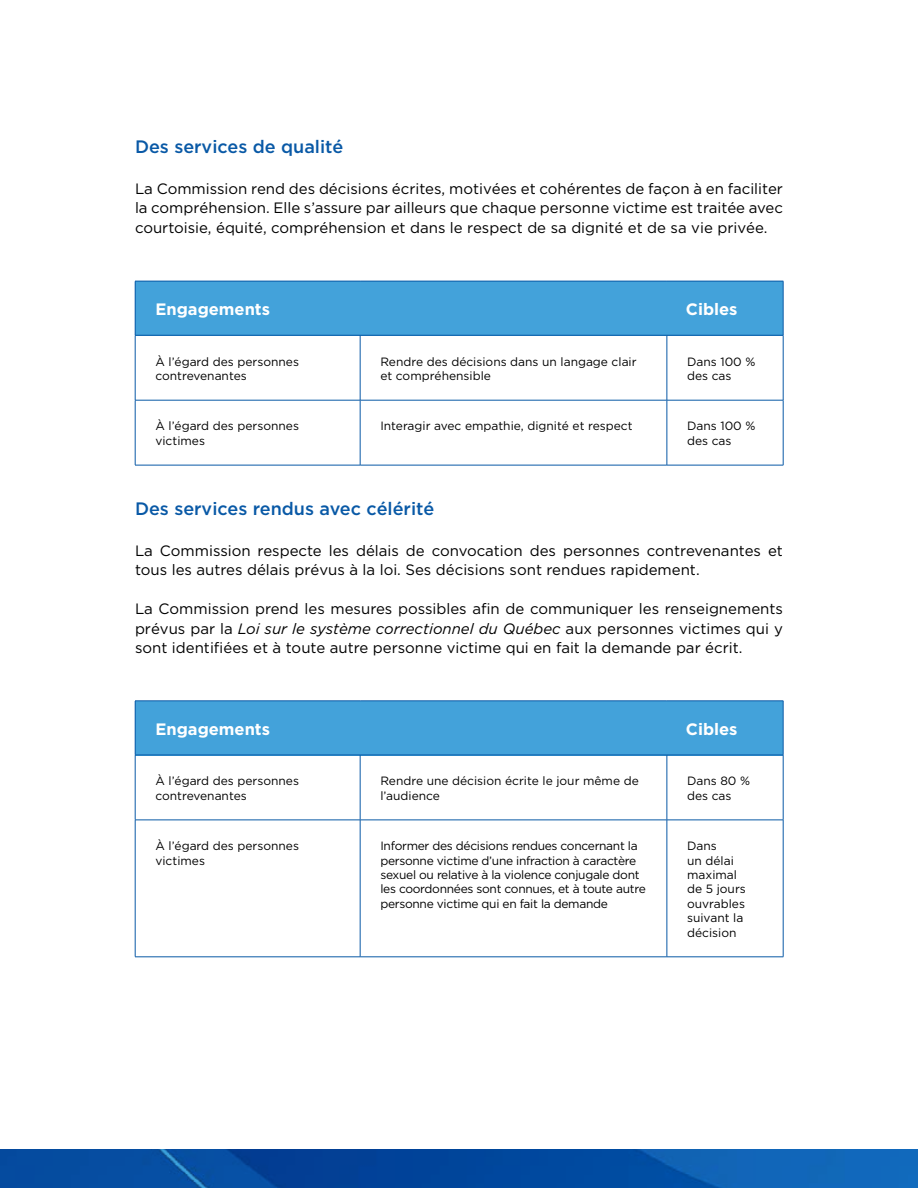
<style>
.page{position:relative;width:918px;height:1188px;background:#fff}
.page>*{position:absolute;margin:0;border:0;box-sizing:border-box;transform-origin:0 0}
.Titre_2{font:500 18px "Gotham";color:#0959a6}
.t1{font:700 16.5px "Gotham";color:#fff}
.Paragraph_text{font:15px/19.5px "Gotham";color:#000;text-align:justify}
.t2{font:12px/14.4px "Gotham";color:#000}
.t3{font:12px/14.4px "Gotham";letter-spacing:-.025em;color:#000}
.s1{font-style:italic}
</style>
<div class="page">
<div style="left:135px;top:281px;width:648px;height:54px;background:#43a2da"></div>
<div style="left:135px;top:701px;width:648px;height:54px;background:#43a2da"></div>
<div style="left:0;top:1149px;width:918px;height:39px;background:linear-gradient(to right,#014095,#0c61b5)"></div>
<hr style="left:135px;top:281px;width:225px;height:1px;background:#0959a6">
<hr style="left:135px;top:281px;width:1px;height:54px;background:#0959a6">
<hr style="left:360px;top:281px;width:307px;height:1px;background:#0959a6">
<hr style="left:667px;top:281px;width:116px;height:1px;background:#0959a6">
<hr style="left:783px;top:281px;width:1px;height:54px;background:#0959a6">
<hr style="left:135px;top:335px;width:225px;height:1px;background:#0959a6">
<hr style="left:135px;top:335px;width:1px;height:65px;background:#0959a6">
<hr style="left:360px;top:335px;width:307px;height:1px;background:#0959a6">
<hr style="left:360px;top:335px;width:1px;height:65px;background:#0959a6">
<hr style="left:667px;top:335px;width:116px;height:1px;background:#0959a6">
<hr style="left:667px;top:335px;width:1px;height:65px;background:#0959a6">
<hr style="left:783px;top:335px;width:1px;height:65px;background:#0959a6">
<hr style="left:135px;top:400px;width:225px;height:1px;background:#0959a6">
<hr style="left:135px;top:400px;width:1px;height:65px;background:#0959a6">
<hr style="left:360px;top:400px;width:307px;height:1px;background:#0959a6">
<hr style="left:360px;top:400px;width:1px;height:65px;background:#0959a6">
<hr style="left:667px;top:400px;width:116px;height:1px;background:#0959a6">
<hr style="left:667px;top:400px;width:1px;height:65px;background:#0959a6">
<hr style="left:783px;top:400px;width:1px;height:65px;background:#0959a6">
<hr style="left:135px;top:465px;width:225px;height:1px;background:#0959a6">
<hr style="left:360px;top:465px;width:307px;height:1px;background:#0959a6">
<hr style="left:667px;top:465px;width:116px;height:1px;background:#0959a6">
<hr style="left:135px;top:701px;width:225px;height:1px;background:#0959a6">
<hr style="left:135px;top:701px;width:1px;height:54px;background:#0959a6">
<hr style="left:360px;top:701px;width:307px;height:1px;background:#0959a6">
<hr style="left:667px;top:701px;width:116px;height:1px;background:#0959a6">
<hr style="left:783px;top:701px;width:1px;height:54px;background:#0959a6">
<hr style="left:135px;top:755px;width:225px;height:1px;background:#0959a6">
<hr style="left:135px;top:755px;width:1px;height:65px;background:#0959a6">
<hr style="left:360px;top:755px;width:307px;height:1px;background:#0959a6">
<hr style="left:360px;top:755px;width:1px;height:65px;background:#0959a6">
<hr style="left:667px;top:755px;width:116px;height:1px;background:#0959a6">
<hr style="left:667px;top:755px;width:1px;height:65px;background:#0959a6">
<hr style="left:783px;top:755px;width:1px;height:65px;background:#0959a6">
<hr style="left:135px;top:820px;width:225px;height:1px;background:#0959a6">
<hr style="left:135px;top:820px;width:1px;height:137px;background:#0959a6">
<hr style="left:360px;top:820px;width:307px;height:1px;background:#0959a6">
<hr style="left:360px;top:820px;width:1px;height:137px;background:#0959a6">
<hr style="left:667px;top:820px;width:116px;height:1px;background:#0959a6">
<hr style="left:667px;top:820px;width:1px;height:137px;background:#0959a6">
<hr style="left:783px;top:820px;width:1px;height:137px;background:#0959a6">
<hr style="left:135px;top:957px;width:225px;height:1px;background:#0959a6">
<hr style="left:360px;top:957px;width:307px;height:1px;background:#0959a6">
<hr style="left:667px;top:957px;width:116px;height:1px;background:#0959a6">
<h6 class="Titre_2" style="left:135px;top:137px;width:210px">Des services de qualité</h6>
<p class="Paragraph_text" style="left:135px;top:178px;width:649px">La Commission rend des décisions écrites, motivées et cohérentes de façon à en faciliter la compréhension. Elle s’assure par ailleurs que chaque personne victime est traitée avec courtoisie, équité, compréhension et dans le respect de sa dignité et de sa vie privée.</p>
<h1 class="t1" style="left:155px;top:300px;width:116px">Engagements</h1>
<h1 class="t1" style="left:686px;top:300px;width:53px">Cibles</h1>
<h1 class="t2" style="left:155px;top:354px;width:145px">À l’égard des personnes</h1>
<h1 class="t2" style="left:155px;top:368px;width:93px">contrevenantes</h1>
<h1 class="t2" style="left:380px;top:354px;width:258px">Rendre des décisions dans un langage clair et compréhensible</h1>
<h1 class="t2" style="left:687px;top:354px;width:70px">Dans 100 % des cas</h1>
<h1 class="t2" style="left:155px;top:419px;width:145px">À l’égard des personnes</h1>
<h1 class="t2" style="left:155px;top:433px;width:51px">victimes</h1>
<h1 class="t2" style="left:380px;top:419px;width:254px">Interagir avec empathie, dignité et respect</h1>
<h1 class="t2" style="left:687px;top:419px;width:70px">Dans 100 % des cas</h1>
<h6 class="Titre_2" style="left:135px;top:499px;width:301px">Des services rendus avec célérité</h6>
<p class="Paragraph_text" style="left:135px;top:541px;width:649px">La Commission respecte les délais de convocation des personnes contrevenantes et tous les autres délais prévus à la loi. Ses décisions sont rendues rapidement.</p>
<p class="Paragraph_text" style="left:135px;top:599px;width:650px">La Commission prend les mesures possibles afin de communiquer les renseignements prévus par la <span class="s1">Loi sur le système correctionnel du Québec</span> aux personnes victimes qui y sont identifiées et à toute autre personne victime qui en fait la demande par écrit.</p>
<h1 class="t1" style="left:155px;top:719px;width:116px">Engagements</h1>
<h1 class="t1" style="left:686px;top:719px;width:53px">Cibles</h1>
<h1 class="t2" style="left:155px;top:774px;width:145px">À l’égard des personnes</h1>
<h1 class="t2" style="left:155px;top:788px;width:93px">contrevenantes</h1>
<h1 class="t2" style="left:380px;top:774px;width:260px">Rendre une décision écrite le jour même de l’audience</h1>
<h1 class="t2" style="left:687px;top:774px;width:65px">Dans 80 % des cas</h1>
<h1 class="t2" style="left:155px;top:839px;width:145px">À l’égard des personnes</h1>
<h1 class="t2" style="left:155px;top:853px;width:51px">victimes</h1>
<h1 class="t3" style="left:380px;top:839px;width:267px">Informer des décisions rendues concernant la personne victime d’une infraction à caractère sexuel ou relative à la violence conjugale dont les coordonnées sont connues, et à toute autre personne victime qui en fait la demande</h1>
<h1 class="t2" style="left:687px;top:839px;width:60px">Dans<br>un délai maximal de 5 jours ouvrables suivant la décision</h1>
</div>
